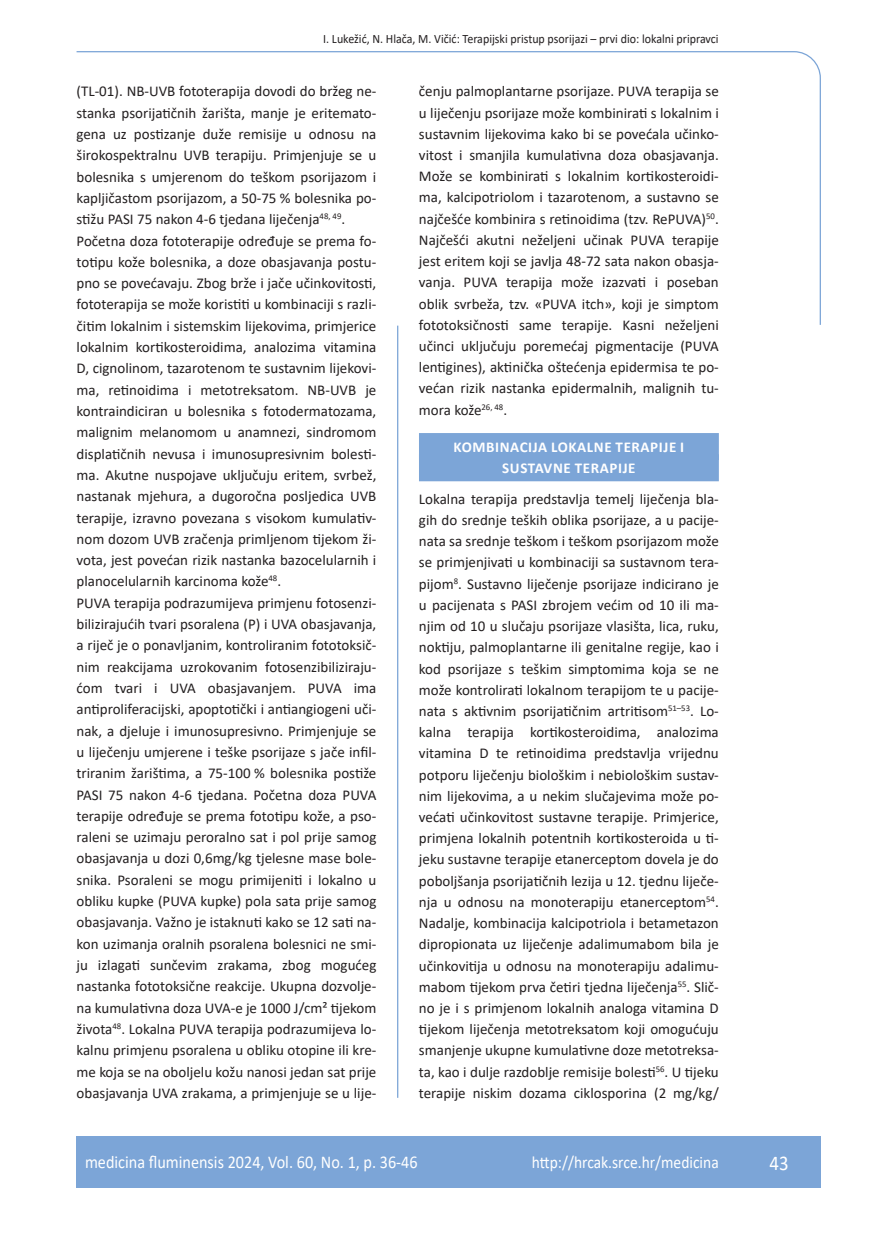
<style>
.page{position:relative;width:872px;height:1234px;background:#fff}
.page>*{position:absolute;margin:0;border:0;box-sizing:border-box;transform-origin:0 0}
.t1{font:21px "Calibri";color:#fff;scale:.9 1}
.t2{font:18px "Calibri";color:#fff;scale:.9 1}
.t3{font:17.25px "Calibri";color:#fff;scale:.9 1}
.osnovni_tekst{font:15px/21.3px "Calibri";color:#231f20;text-align:justify}
.naslov_ruler{font:700 15px "Calibri";letter-spacing:.04em;color:#fff}
.glava{font:12.75px "Calibri";color:#231f20;scale:.94 1}
</style>
<div class="page">
<svg style="left:76px;top:51px;width:745px;height:275px"></svg>
<hr style="left:397px;top:325px;width:1px;height:772px;background:#7ca5d7">
<div style="left:77px;top:1135px;width:744px;height:51px;background:#7ca5d7"></div>
<div style="left:419px;top:433px;width:300px;height:27px;background:#7ca5d7"></div>
<div style="left:419px;top:454px;width:300px;height:27px;background:#7ca5d7"></div>
<p class="glava" style="left:323px;top:29px;width:422px">I. Lukežić, N. Hlača, M. Vičić: Terapijski pristup psorijazi – prvi dio: lokalni pripravci</p>
<p class="osnovni_tekst" style="left:77px;top:80px;width:301px">(TL-01). NB-UVB fototerapija dovodi do bržeg ne&shy;stanka psorijatičnih žarišta, manje je eritemato&shy;gena uz postizanje duže remisije u odnosu na širokospektralnu UVB terapiju. Primjenjuje se u bolesnika s umjerenom do teškom psorijazom i kapljičastom psorijazom, a 50-75 % bolesnika po&shy;stižu PASI 75 nakon 4-6 tjedana liječenja<sup>48,</sup> <sup>49</sup>.</p>
<p class="osnovni_tekst" style="left:77px;top:229px;width:301px">Početna doza fototerapije određuje se prema fo&shy;totipu kože bolesnika, a doze obasjavanja postu&shy;pno se povećavaju. Zbog brže i jače učinkovitosti, fototerapija se može koristiti u kombinaciji s razli&shy;čitim lokalnim i sistemskim lijekovima, primjerice lokalnim kortikosteroidima, analozima vitamina D, cignolinom, tazarotenom te sustavnim lijekovi&shy;ma, retinoidima i metotreksatom. NB-UVB je kontraindiciran u bolesnika s fotodermatozama, malignim melanomom u anamnezi, sindromom displatičnih nevusa i imunosupresivnim bolesti&shy;ma. Akutne nuspojave uključuju eritem, svrbež, nastanak mjehura, a dugoročna posljedica UVB terapije, izravno povezana s visokom kumulativ&shy;nom dozom UVB zračenja primljenom tijekom ži&shy;vota, jest povećan rizik nastanka bazocelularnih i planocelularnih karcinoma kože<sup>48</sup>.</p>
<p class="osnovni_tekst" style="left:77px;top:591px;width:301px">PUVA terapija podrazumijeva primjenu fotosenzi&shy;bilizirajućih tvari psoralena (P) i UVA obasjavanja, a riječ je o ponavljanim, kontroliranim fototoksič&shy;nim reakcijama uzrokovanim fotosenzibiliziraju&shy;ćom tvari i UVA obasjavanjem. PUVA ima antiproliferacijski, apoptotički i antiangiogeni uči&shy;nak, a djeluje i imunosupresivno. Primjenjuje se u liječenju umjerene i teške psorijaze s jače infil&shy;triranim žarištima, a 75-100 % bolesnika postiže PASI 75 nakon 4-6 tjedana. Početna doza PUVA terapije određuje se prema fototipu kože, a pso&shy;raleni se uzimaju peroralno sat i pol prije samog obasjavanja u dozi 0,6mg/kg tjelesne mase bole&shy;snika. Psoraleni se mogu primijeniti i lokalno u obliku kupke (PUVA kupke) pola sata prije samog obasjavanja. Važno je istaknuti kako se 12 sati na&shy;kon uzimanja oralnih psoralena bolesnici ne smi&shy;ju izlagati sunčevim zrakama, zbog mogućeg nastanka fototoksične reakcije. Ukupna dozvolje&shy;na kumulativna doza UVA-e je 1000 J/cm² tijekom života<sup>48</sup>. Lokalna PUVA terapija podrazumijeva lo&shy;kalnu primjenu psoralena u obliku otopine ili kre&shy;me koja se na oboljelu kožu nanosi jedan sat prije obasjavanja UVA zrakama, a primjenjuje se u lije-</p>
<p class="osnovni_tekst" style="left:419px;top:80px;width:301px">čenju palmoplantarne psorijaze. PUVA terapija se u liječenju psorijaze može kombinirati s lokalnim i sustavnim lijekovima kako bi se povećala učinko&shy;vitost i smanjila kumulativna doza obasjavanja.<br>Može se kombinirati s lokalnim kortikosteroidi&shy;ma, kalcipotriolom i tazarotenom, a sustavno se najčešće kombinira s retinoidima (tzv. RePUVA)<sup>50</sup>.<br>Najčešći akutni neželjeni učinak PUVA terapije jest eritem koji se javlja 48-72 sata nakon obasja&shy;vanja. PUVA terapija može izazvati i poseban oblik svrbeža, tzv. «PUVA itch», koji je simptom fototoksičnosti same terapije. Kasni neželjeni učinci uključuju poremećaj pigmentacije (PUVA lentigines), aktinička oštećenja epidermisa te po&shy;većan rizik nastanka epidermalnih, malignih tu&shy;mora kože<sup>26,</sup> <sup>48</sup>.</p>
<p class="naslov_ruler" style="left:453px;top:436px;width:232px">KOMBINACIJA LOKALNE TERAPIJE I</p>
<p class="naslov_ruler" style="left:502px;top:457px;width:135px">SUSTAVNE TERAPIJE</p>
<p class="osnovni_tekst" style="left:419px;top:487px;width:301px">Lokalna terapija predstavlja temelj liječenja bla&shy;gih do srednje teških oblika psorijaze, a u pacije&shy;nata sa srednje teškom i teškom psorijazom može se primjenjivati u kombinaciji sa sustavnom tera&shy;pijom<sup>8</sup>. Sustavno liječenje psorijaze indicirano je u pacijenata s PASI zbrojem većim od 10 ili ma&shy;njim od 10 u slučaju psorijaze vlasišta, lica, ruku, noktiju, palmoplantarne ili genitalne regije, kao i kod psorijaze s teškim simptomima koja se ne može kontrolirati lokalnom terapijom te u pacije&shy;nata s aktivnim psorijatičnim artritisom<sup>51–53</sup>. Lo&shy;kalna terapija kortikosteroidima, analozima vitamina D te retinoidima predstavlja vrijednu potporu liječenju biološkim i nebiološkim sustav&shy;nim lijekovima, a u nekim slučajevima može po&shy;većati učinkovitost sustavne terapije. Primjerice, primjena lokalnih potentnih kortikosteroida u ti&shy;jeku sustavne terapije etanerceptom dovela je do poboljšanja psorijatičnih lezija u 12. tjednu liječe&shy;nja u odnosu na monoterapiju etanerceptom<sup>54</sup>.<br>Nadalje, kombinacija kalcipotriola i betametazon dipropionata uz liječenje adalimumabom bila je učinkovitija u odnosu na monoterapiju adalimu&shy;mabom tijekom prva četiri tjedna liječenja<sup>55</sup>. Slič&shy;no je i s primjenom lokalnih analoga vitamina D tijekom liječenja metotreksatom koji omogućuju smanjenje ukupne kumulativne doze metotreksa&shy;ta, kao i dulje razdoblje remisije bolesti<sup>56</sup>. U tijeku terapije niskim dozama ciklosporina (2 mg/kg/</p>
<p class="t2" style="left:85px;top:1149px;width:371px">medicina fluminensis 2024, Vol. 60, No. 1, p. 36-46</p>
<p class="t3" style="left:532px;top:1150px;width:209px">http://hrcak.srce.hr/medicina</p>
<p class="t1" style="left:769px;top:1147px;width:23px">43</p>
</div>
